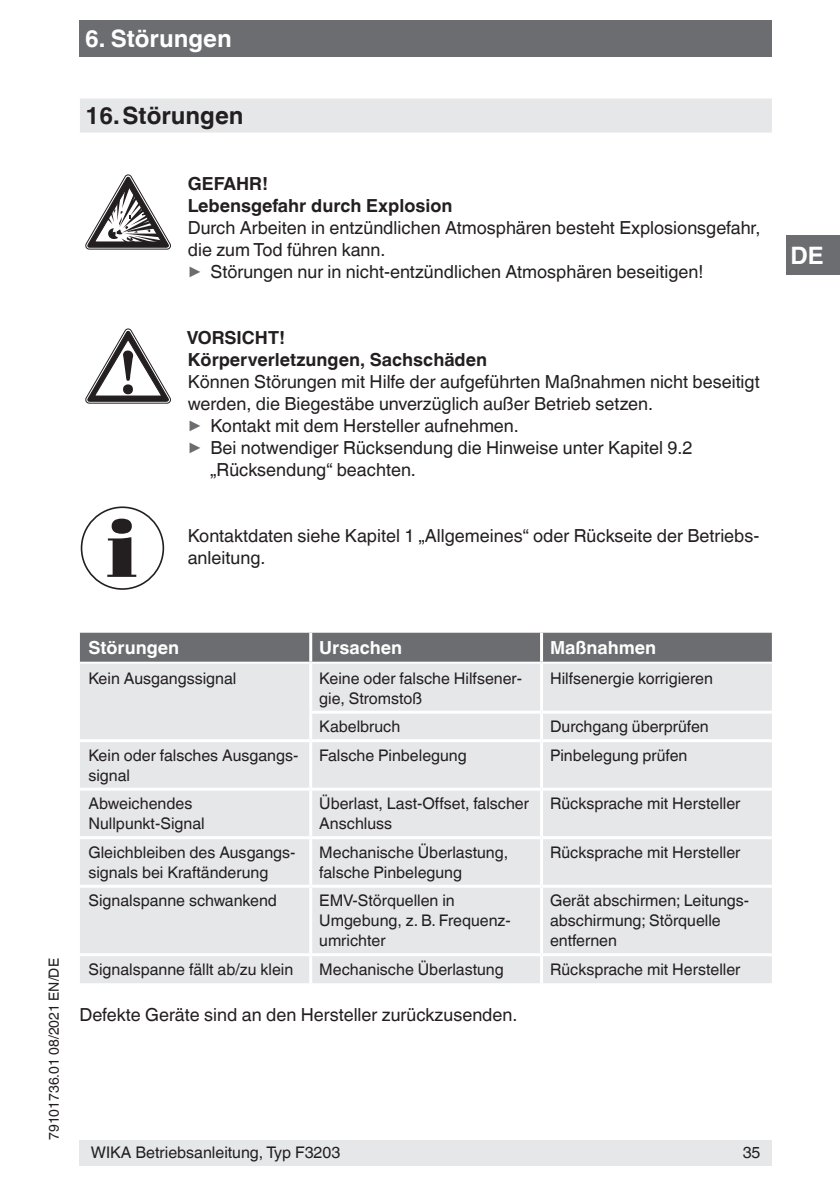
<style>
.page{position:relative;width:840px;height:1191px;background:#fff}
.page>*{position:absolute;margin:0;border:0;box-sizing:border-box;transform-origin:0 0}
.OI-Kopf{font:700 24px "Helvetica World";color:#fff}
.t1{font:700 24px "Helvetica World";color:#231f20}
.Running_text{font:18px/22px "Helvetica World";color:#231f20}
.Subheadline2{font:700 18px "Helvetica World";color:#231f20}
.Tables_-_Headline{font:700 18px "Helvetica World";color:#fff}
.Running_text-2{font:700 18px "Helvetica World";color:#231f20}
.Tables_-_Running_tex{font:16px/20px "Helvetica World";color:#231f20}
.t2{font:14px "Helvetica World";color:#231f20}
.s1{font-size:17.6px;color:#6c6d70}
</style>
<div class="page">
<div style="left:79px;top:1140px;width:692px;height:25px;background:#e6e7e9"></div>
<div style="left:785px;top:236px;width:54px;height:39px;background:#6c6d70"></div>
<div style="left:79px;top:20px;width:692px;height:37px;background:#6c6d70"></div>
<div style="left:80px;top:99px;width:691px;height:34px;background:#e6e7e9"></div>
<div style="left:80px;top:633px;width:691px;height:28px;background:#6c6d70"></div>
<div style="left:80px;top:664px;width:691px;height:319px;background:#e6e7e9"></div>
<hr style="left:309px;top:633px;width:3px;height:28px;background:#fff">
<hr style="left:539px;top:633px;width:3px;height:28px;background:#fff">
<hr style="left:309px;top:663px;width:3px;height:47px;background:#fff">
<hr style="left:539px;top:663px;width:3px;height:47px;background:#fff">
<hr style="left:309px;top:710px;width:232px;height:3px;background:#fff">
<hr style="left:309px;top:713px;width:3px;height:26px;background:#fff">
<hr style="left:541px;top:710px;width:230px;height:3px;background:#fff">
<hr style="left:539px;top:713px;width:3px;height:26px;background:#fff">
<hr style="left:309px;top:742px;width:3px;height:45px;background:#fff">
<hr style="left:539px;top:742px;width:3px;height:45px;background:#fff">
<hr style="left:80px;top:739px;width:230px;height:3px;background:#fff">
<hr style="left:310px;top:739px;width:231px;height:3px;background:#fff">
<hr style="left:541px;top:739px;width:230px;height:3px;background:#fff">
<hr style="left:80px;top:787px;width:230px;height:3px;background:#fff">
<hr style="left:310px;top:787px;width:231px;height:3px;background:#fff">
<hr style="left:309px;top:790px;width:3px;height:46px;background:#fff">
<hr style="left:541px;top:787px;width:230px;height:3px;background:#fff">
<hr style="left:539px;top:790px;width:3px;height:46px;background:#fff">
<hr style="left:80px;top:836px;width:230px;height:3px;background:#fff">
<hr style="left:310px;top:836px;width:231px;height:3px;background:#fff">
<hr style="left:309px;top:839px;width:3px;height:45px;background:#fff">
<hr style="left:541px;top:836px;width:230px;height:3px;background:#fff">
<hr style="left:539px;top:839px;width:3px;height:45px;background:#fff">
<hr style="left:80px;top:884px;width:230px;height:3px;background:#fff">
<hr style="left:310px;top:884px;width:231px;height:3px;background:#fff">
<hr style="left:309px;top:887px;width:3px;height:66px;background:#fff">
<hr style="left:541px;top:884px;width:230px;height:3px;background:#fff">
<hr style="left:539px;top:887px;width:3px;height:66px;background:#fff">
<hr style="left:80px;top:953px;width:230px;height:3px;background:#fff">
<hr style="left:310px;top:953px;width:231px;height:3px;background:#fff">
<hr style="left:309px;top:956px;width:3px;height:27px;background:#fff">
<hr style="left:541px;top:953px;width:230px;height:3px;background:#fff">
<hr style="left:539px;top:956px;width:3px;height:27px;background:#fff">
<svg style="left:85px;top:175px;width:85px;height:74px"></svg>
<svg style="left:85px;top:329px;width:85px;height:74px"></svg>
<svg style="left:107px;top:518px;width:29px;height:59px"></svg>
<div style="left:81px;top:506px;width:83px;height:84px;border:2px solid #231f20;border-radius:50%"></div>
<p class="OI-Kopf" style="left:85px;top:25px;width:148px">6. Störungen</p>
<p class="t1" style="left:86px;top:102px;width:159px">16.Störungen</p>
<p class="Subheadline2" style="left:188px;top:173px;width:82px">GEFAHR!</p>
<p class="Subheadline2" style="left:188px;top:195px;width:266px">Lebensgefahr durch Explosion</p>
<p class="Running_text" style="left:188px;top:217px;width:574px">Durch Arbeiten in entzündlichen Atmosphären besteht Explosionsgefahr, die zum Tod führen kann.</p>
<p class="Running_text" style="left:188px;top:261px;width:517px"><span class="s1">▶</span> Störungen nur in nicht-entzündlichen Atmosphären beseitigen!</p>
<p class="Running_text-2" style="left:187px;top:327px;width:100px">VORSICHT!</p>
<p class="Subheadline2" style="left:188px;top:349px;width:301px">Körperverletzungen, Sachschäden</p>
<p class="Running_text" style="left:188px;top:371px;width:573px">Können Störungen mit Hilfe der aufgeführten Maßnahmen nicht beseitigt werden, die Biegestäbe unverzüglich außer Betrieb setzen.</p>
<p class="Running_text" style="left:188px;top:415px;width:332px"><span class="s1">▶</span> Kontakt mit dem Hersteller aufnehmen.</p>
<p class="Running_text" style="left:210px;top:437px;width:483px;text-indent:-23px"><span class="s1">▶</span> Bei notwendiger Rücksendung die Hinweise unter Kapitel 9.2 „Rücksendung“ beachten.</p>
<p class="Running_text" style="left:188px;top:525px;width:573px">Kontaktdaten siehe Kapitel 1 „Allgemeines“ oder Rückseite der Betriebs&shy;anleitung.</p>
<p class="t2" style="left:46px;top:1140px;width:183px;rotate:-90deg">79101736.01 08/2021 EN/DE</p>
<p class="Tables_-_Headline" style="left:88px;top:637px;width:92px">Störungen</p>
<p class="Tables_-_Headline" style="left:319px;top:637px;width:84px">Ursachen</p>
<p class="Tables_-_Headline" style="left:549px;top:637px;width:108px">Maßnahmen</p>
<p class="Tables_-_Running_tex" style="left:88px;top:668px;width:149px">Kein Ausgangssignal</p>
<p class="Tables_-_Running_tex" style="left:319px;top:668px;width:204px">Keine oder falsche Hilfsener&shy;gie, Stromstoß</p>
<p class="Tables_-_Running_tex" style="left:549px;top:668px;width:164px">Hilfsenergie korrigieren</p>
<p class="Tables_-_Running_tex" style="left:319px;top:716px;width:83px">Kabelbruch</p>
<p class="Tables_-_Running_tex" style="left:549px;top:716px;width:160px">Durchgang überprüfen</p>
<p class="Tables_-_Running_tex" style="left:88px;top:745px;width:211px">Kein oder falsches Ausgangs&shy;signal</p>
<p class="Tables_-_Running_tex" style="left:319px;top:745px;width:149px">Falsche Pinbelegung</p>
<p class="Tables_-_Running_tex" style="left:549px;top:745px;width:139px">Pinbelegung prüfen</p>
<p class="Tables_-_Running_tex" style="left:88px;top:793px;width:118px">Abweichendes<br>Nullpunkt-Signal</p>
<p class="Tables_-_Running_tex" style="left:319px;top:793px;width:211px">Überlast, Last-Offset, falscher<br>Anschluss</p>
<p class="Tables_-_Running_tex" style="left:549px;top:793px;width:192px">Rücksprache mit Hersteller</p>
<p class="Tables_-_Running_tex" style="left:88px;top:842px;width:208px">Gleichbleiben des Ausgangs&shy;signals bei Kraftänderung</p>
<p class="Tables_-_Running_tex" style="left:319px;top:842px;width:190px">Mechanische Überlastung, falsche Pinbelegung</p>
<p class="Tables_-_Running_tex" style="left:549px;top:842px;width:192px">Rücksprache mit Hersteller</p>
<p class="Tables_-_Running_tex" style="left:88px;top:890px;width:190px">Signalspanne schwankend</p>
<p class="Tables_-_Running_tex" style="left:319px;top:890px;width:193px">EMV-Störquellen in<br>Umgebung, z. B. Frequenz&shy;umrichter</p>
<p class="Tables_-_Running_tex" style="left:549px;top:890px;width:200px">Gerät abschirmen; Leitungs&shy;abschirmung; Störquelle entfernen</p>
<p class="Tables_-_Running_tex" style="left:88px;top:959px;width:206px">Signalspanne fällt ab/zu klein</p>
<p class="Tables_-_Running_tex" style="left:319px;top:959px;width:186px">Mechanische Überlastung</p>
<p class="Tables_-_Running_tex" style="left:549px;top:959px;width:192px">Rücksprache mit Hersteller</p>
<p class="Running_text" style="left:79px;top:1003px;width:439px">Defekte Geräte sind an den Hersteller zurückzusenden.</p>
<p class="Tables_-_Running_tex" style="left:91px;top:1143px;width:251px">WIKA Betriebsanleitung, Typ F3203</p>
<p class="Tables_-_Running_tex" style="left:742px;top:1143px;width:19px">35</p>
<h1 class="OI-Kopf" style="left:789px;top:242px;width:35px">DE</h1>
</div>
